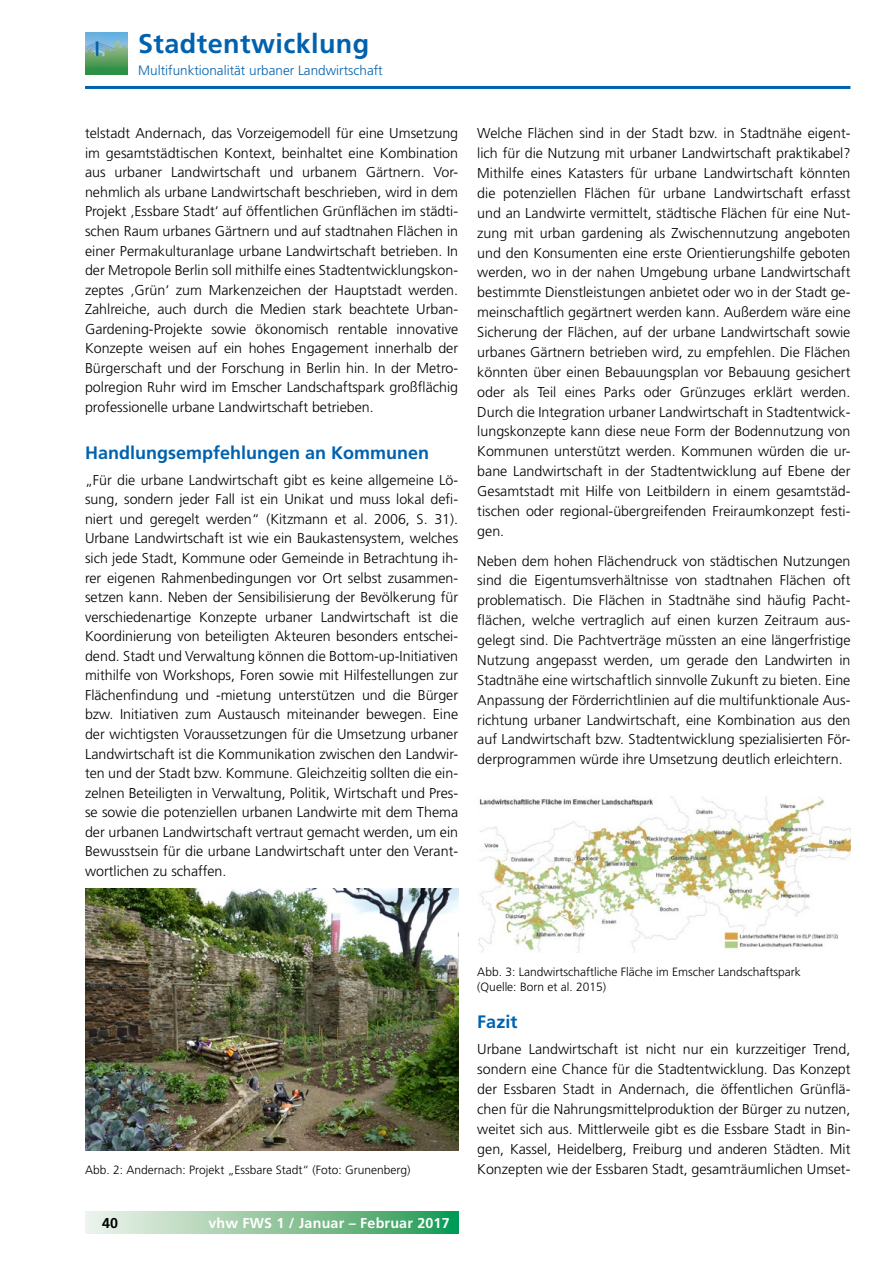
<style>
.page{position:relative;width:893px;height:1263px;background:#fff}
.page>*{position:absolute;margin:0;border:0;box-sizing:border-box;transform-origin:0 0}
.t1{font:700 27px "Frutiger LT";letter-spacing:.015em;color:#0062ae}
.t2{font:700 18px "Frutiger LT";color:#0062ae}
.t3{font:300 14.25px/20px "Frutiger LT";color:#000;text-align:justify}
.t4{font:700 14.25px "Frutiger LT";letter-spacing:.015em;color:#fff}
.t5{font:700 14.25px "Frutiger LT";color:#000}
.t6{font:300 13.5px "Frutiger LT";color:#0062ae}
.t7{font:300 12px/14.7px "Frutiger CE";color:#000}
</style>
<div class="page">
<hr style="left:85px;top:86px;width:765px;height:3px;background:#0062ae">
<svg style="left:85px;top:1212px;width:373px;height:21px;background:#8dc69f"></svg>
<img style="left:85px;top:32px;width:42px;height:43px">
<img style="left:85px;top:889px;width:373px;height:261px">
<img style="left:479px;top:796px;width:371px;height:156px">
<h1 class="t1" style="left:138px;top:28px;width:233px">Stadtentwicklung</h1>
<p class="t6" style="left:138px;top:62px;width:246px">Multifunktionalität urbaner Landwirtschaft</p>
<p class="t3" style="left:85px;top:124px;width:375px;line-height:19.5px">telstadt Andernach, das Vorzeigemodell für eine Umsetzung im gesamtstädtischen Kontext, beinhaltet eine Kombination aus urbaner Landwirtschaft und urbanem Gärtnern. Vor&shy;nehmlich als urbane Landwirtschaft beschrieben, wird in dem Projekt ‚Essbare Stadt‘ auf öffentlichen Grünflächen im städti&shy;schen Raum urbanes Gärtnern und auf stadtnahen Flächen in einer Permakulturanlage urbane Landwirtschaft betrieben. In der Metropole Berlin soll mithilfe eines Stadtentwicklungskon&shy;zeptes ‚Grün‘ zum Markenzeichen der Hauptstadt werden.<br>Zahlreiche, auch durch die Medien stark beachtete Urban-Gardening-Projekte sowie ökonomisch rentable innovative Konzepte weisen auf ein hohes Engagement innerhalb der Bürgerschaft und der Forschung in Berlin hin. In der Metro&shy;polregion Ruhr wird im Emscher Landschaftspark großflächig professionelle urbane Landwirtschaft betrieben.</p>
<p class="t2" style="left:85px;top:442px;width:346px">Handlungsempfehlungen an Kommunen</p>
<p class="t3" style="left:85px;top:470px;width:375px;line-height:19.5px">„Für die urbane Landwirtschaft gibt es keine allgemeine Lö&shy;sung, sondern jeder Fall ist ein Unikat und muss lokal defi&shy;niert und geregelt werden“ (Kitzmann et al. 2006, S. 31).<br>Urbane Landwirtschaft ist wie ein Baukastensystem, welches sich jede Stadt, Kommune oder Gemeinde in Betrachtung ih&shy;rer eigenen Rahmenbedingungen vor Ort selbst zusammen&shy;setzen kann. Neben der Sensibilisierung der Bevölkerung für verschiedenartige Konzepte urbaner Landwirtschaft ist die Koordinierung von beteiligten Akteuren besonders entschei&shy;dend. Stadt und Verwaltung können die Bottom-up-Initiativen mithilfe von Workshops, Foren sowie mit Hilfestellungen zur Flächenfindung und -mietung unterstützen und die Bürger bzw. Initiativen zum Austausch miteinander bewegen. Eine der wichtigsten Voraussetzungen für die Umsetzung urbaner Landwirtschaft ist die Kommunikation zwischen den Landwir&shy;ten und der Stadt bzw. Kommune. Gleichzeitig sollten die ein&shy;zelnen Beteiligten in Verwaltung, Politik, Wirtschaft und Pres&shy;se sowie die potenziellen urbanen Landwirte mit dem Thema der urbanen Landwirtschaft vertraut gemacht werden, um ein Bewusstsein für die urbane Landwirtschaft unter den Verant&shy;wortlichen zu schaffen.</p>
<p class="t3" style="left:477px;top:124px;width:375px">Welche Flächen sind in der Stadt bzw. in Stadtnähe eigent&shy;lich für die Nutzung mit urbaner Landwirtschaft praktikabel?<br>Mithilfe eines Katasters für urbane Landwirtschaft könnten die potenziellen Flächen für urbane Landwirtschaft erfasst und an Landwirte vermittelt, städtische Flächen für eine Nut&shy;zung mit urban gardening als Zwischennutzung angeboten und den Konsumenten eine erste Orientierungshilfe geboten werden, wo in der nahen Umgebung urbane Landwirtschaft bestimmte Dienstleistungen anbietet oder wo in der Stadt ge&shy;meinschaftlich gegärtnert werden kann. Außerdem wäre eine Sicherung der Flächen, auf der urbane Landwirtschaft sowie urbanes Gärtnern betrieben wird, zu empfehlen. Die Flächen könnten über einen Bebauungsplan vor Bebauung gesichert oder als Teil eines Parks oder Grünzuges erklärt werden.<br>Durch die Integration urbaner Landwirtschaft in Stadtentwick&shy;lungskonzepte kann diese neue Form der Bodennutzung von Kommunen unterstützt werden. Kommunen würden die ur&shy;bane Landwirtschaft in der Stadtentwicklung auf Ebene der Gesamtstadt mit Hilfe von Leitbildern in einem gesamtstäd&shy;tischen oder regional-übergreifenden Freiraumkonzept festi&shy;gen.</p>
<p class="t3" style="left:477px;top:551px;width:375px">Neben dem hohen Flächendruck von städtischen Nutzungen sind die Eigentumsverhältnisse von stadtnahen Flächen oft problematisch. Die Flächen in Stadtnähe sind häufig Pacht&shy;flächen, welche vertraglich auf einen kurzen Zeitraum aus&shy;gelegt sind. Die Pachtverträge müssten an eine längerfristige Nutzung angepasst werden, um gerade den Landwirten in Stadtnähe eine wirtschaftlich sinnvolle Zukunft zu bieten. Eine Anpassung der Förderrichtlinien auf die multifunktionale Aus&shy;richtung urbaner Landwirtschaft, eine Kombination aus den auf Landwirtschaft bzw. Stadtentwicklung spezialisierten För&shy;derprogrammen würde ihre Umsetzung deutlich erleichtern.</p>
<p class="t7" style="left:85px;top:1162px;width:327px">Abb. 2: Andernach: Projekt „Essbare Stadt“ (Foto: Grunenberg)</p>
<p class="t5" style="left:102px;top:1214px;width:18px">40</p>
<p class="t4" style="left:208px;top:1214px;width:243px">vhw FWS 1 / Januar – Februar 2017</p>
<p class="t7" style="left:477px;top:964px;width:325px">Abb. 3: Landwirtschaftliche Fläche im Emscher Landschaftspark (Quelle: Born et al. 2015)</p>
<p class="t2" style="left:477px;top:1011px;width:42px">Fazit</p>
<p class="t3" style="left:477px;top:1040px;width:375px">Urbane Landwirtschaft ist nicht nur ein kurzzeitiger Trend, sondern eine Chance für die Stadtentwicklung. Das Konzept der Essbaren Stadt in Andernach, die öffentlichen Grünflä&shy;chen für die Nahrungsmittelproduktion der Bürger zu nutzen, weitet sich aus. Mittlerweile gibt es die Essbare Stadt in Bin&shy;gen, Kassel, Heidelberg, Freiburg und anderen Städten. Mit Konzepten wie der Essbaren Stadt, gesamträumlichen Umset-</p>
</div>
